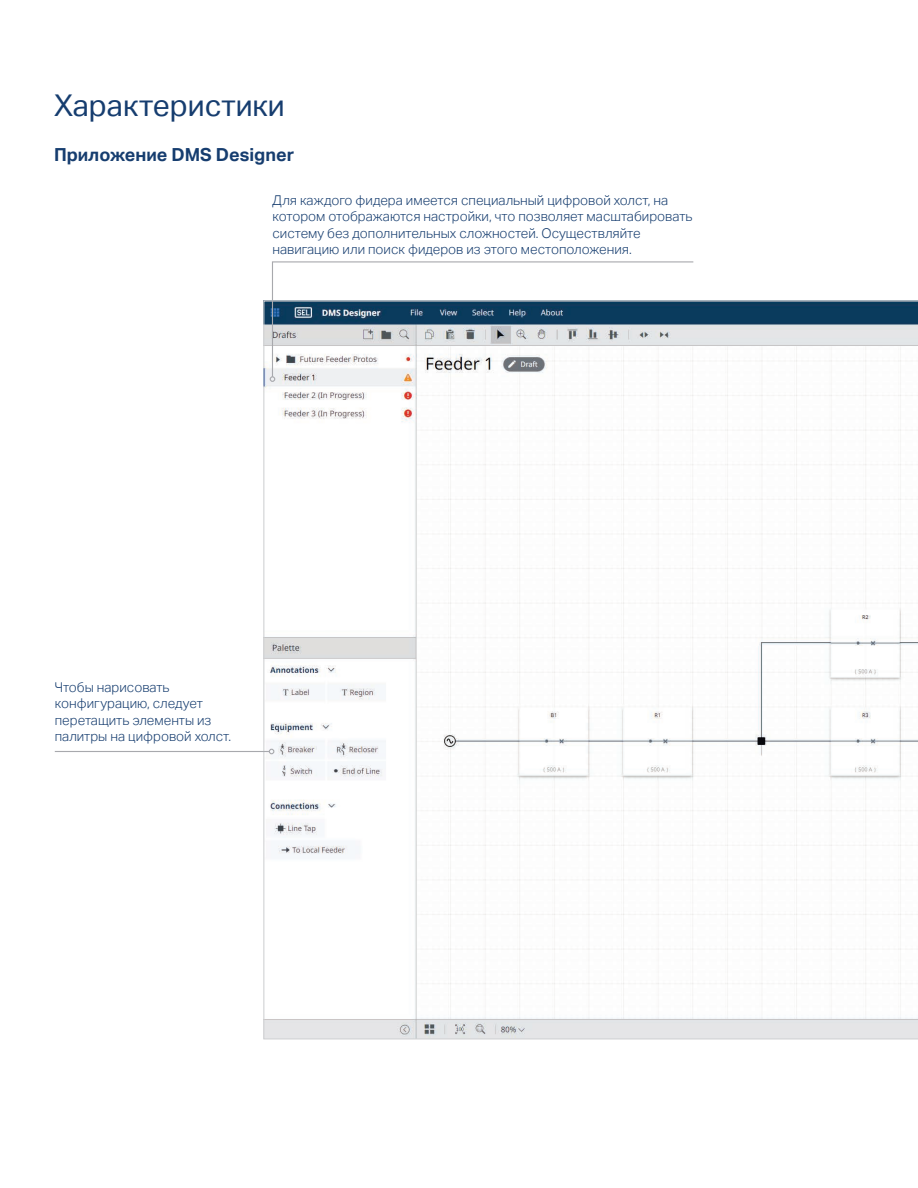
<style>
.page{position:relative;width:918px;height:1188px;background:#fff}
.page>*{position:absolute;margin:0;border:0;box-sizing:border-box;transform-origin:0 0}
.t1{font:30px "Aktiv Grotesk";color:#163d6f}
.t2{font:700 18px "Aktiv Grotesk";color:#163d6f}
.t3{font:300 13.5px/16.2px "Aktiv Grotesk";color:#163d6f}
</style>
<div class="page">
<svg style="left:263px;top:300px;width:655px;height:739px"></svg>
<svg style="left:271px;top:261px;width:423px;height:117px"></svg>
<svg style="left:270px;top:376px;width:5px;height:6px"></svg>
<hr style="left:55px;top:751px;width:214px;height:1px;background:#a8a9ad">
<svg style="left:269px;top:749px;width:5px;height:5px"></svg>
<h1 class="t1" style="left:54px;top:89px;width:232px">Характеристики</h1>
<h2 class="t2" style="left:54px;top:145px;width:242px">Приложение DMS Designer</h2>
<p class="t3" style="left:272px;top:192px;width:421px">Для каждого фидера имеется специальный цифровой холст, на котором отображаются настройки, что позволяет масштабировать систему без дополнительных сложностей. Осуществляйте навигацию или поиск фидеров из этого местоположения.</p>
<p class="t3" style="left:55px;top:679px;width:178px">Чтобы нарисовать конфигурацию, следует перетащить элементы из палитры на цифровой холст.</p>
</div>
